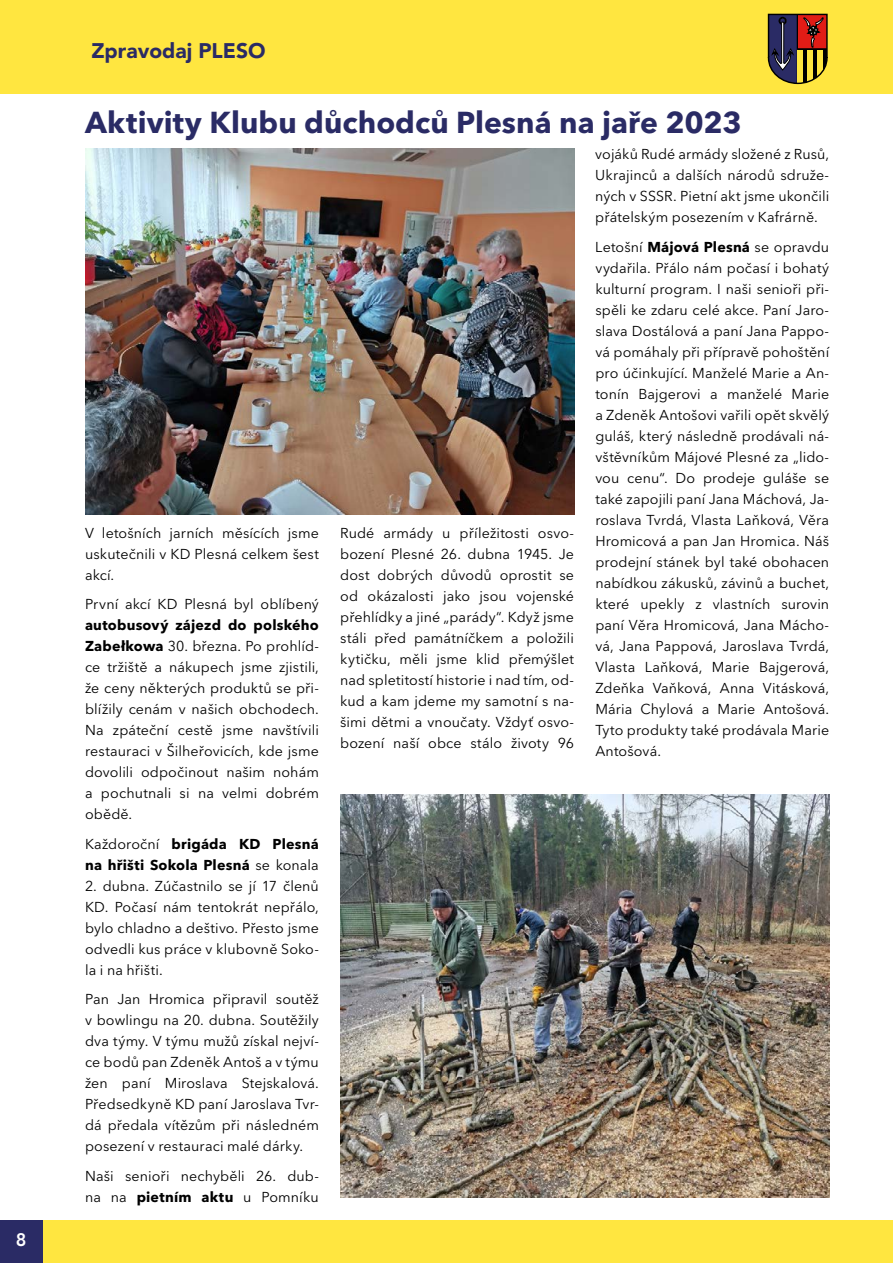
<style>
.page{position:relative;width:893px;height:1263px;background:#fff}
.page>*{position:absolute;margin:0;border:0;box-sizing:border-box;transform-origin:0 0}
.t1{font:700 30px "Avenir Next LT Pro";color:#2a2b65}
.t2{font:900 21px "Avenir LT Std";color:#2a2b65}
.t3{font:800 18px "Avenir LT Std";color:#fff}
.t4{font:14.25px/21px "Avenir Next LT Pro";letter-spacing:.01em;color:#000;text-align:justify}
.t5{font:700 14.25px/21px "Avenir Next LT Pro";letter-spacing:.015em;color:#000}
.s1{font-weight:700}
.s2{font-weight:400}
</style>
<div class="page">
<div style="left:0;top:0;width:893px;height:94px;background:#ffe640"></div>
<div style="left:0;top:1220px;width:893px;height:43px;background:#ffe640"></div>
<svg style="left:767px;top:13px;width:61px;height:72px"></svg>
<div style="left:0;top:1220px;width:43px;height:43px;background:#2a2b65"></div>
<img style="left:85px;top:148px;width:489px;height:366px">
<img style="left:340px;top:794px;width:489px;height:403px">
<p class="t3" style="left:16px;top:1229px;width:12px">8</p>
<h2 class="t2" style="left:91px;top:37px;width:176px">Zpravodaj PLESO</h2>
<h1 class="t1" style="left:85px;top:104px;width:658px">Aktivity Klubu důchodců Plesná na jaře 2023</h1>
<p class="t4" style="left:85px;top:522px;width:235px">V letošních jarních měsících jsme uskutečnili v KD Plesná celkem šest akcí.</p>
<p class="t4" style="left:85px;top:594px;width:235px">První akcí KD Plesná byl oblíbený</p>
<p class="t4" style="left:85px;top:615px;width:235px"><span class="s1">autobusový zájezd do polského Zabełkowa</span> 30. března. Po prohlíd&shy;ce tržiště a nákupech jsme zjistili, že ceny některých produktů se při&shy;blížily cenám v našich obchodech.<br>Na zpáteční cestě jsme navštívili restauraci v Šilheřovicích, kde jsme dovolili odpočinout našim nohám a pochutnali si na velmi dobrém obědě.</p>
<p class="t5" style="left:85px;top:833px;width:235px"><span class="s2">Každoroční</span> brigáda KD Plesná na hřišti Sokola Plesná <span class="s2">se konala</span></p>
<p class="t4" style="left:85px;top:875px;width:235px">2. dubna. Zúčastnilo se jí 17 členů KD. Počasí nám tentokrát nepřálo, bylo chladno a deštivo. Přesto jsme odvedli kus práce v klubovně Soko&shy;la i na hřišti.</p>
<p class="t4" style="left:85px;top:989px;width:235px">Pan Jan Hromica připravil soutěž v bowlingu na 20. dubna. Soutěžily dva týmy. V týmu mužů získal nejví&shy;ce bodů pan Zdeněk Antoš a v týmu žen paní Miroslava Stejskalová.<br>Předsedkyně KD paní Jaroslava Tvr&shy;dá předala vítězům při následném posezení v restauraci malé dárky.</p>
<p class="t4" style="left:85px;top:1165px;width:235px">Naši senioři nechyběli 26. dub&shy;na na <span class="s1">pietním aktu</span> u Pomníku</p>
<p class="t4" style="left:340px;top:523px;width:235px">Rudé armády u příležitosti osvo&shy;bození Plesné 26. dubna 1945. Je dost dobrých důvodů oprostit se od okázalosti jako jsou vojenské přehlídky a jiné „parády“. Když jsme stáli před památníčkem a položili kytičku, měli jsme klid přemýšlet nad spletitostí historie i nad tím, od&shy;kud a kam jdeme my samotní s na&shy;šimi dětmi a vnoučaty. Vždyť osvo&shy;bození naší obce stálo životy 96</p>
<p class="t4" style="left:595px;top:143px;width:235px">vojáků Rudé armády složené z Rusů, Ukrajinců a dalších národů sdruže&shy;ných v SSSR. Pietní akt jsme ukončili přátelským posezením v Kafrárně.</p>
<p class="t4" style="left:595px;top:236px;width:235px">Letošní <span class="s1">Májová Plesná</span> se opravdu vydařila. Přálo nám počasí i bohatý kulturní program. I naši senioři při&shy;spěli ke zdaru celé akce. Paní Jaro&shy;slava Dostálová a paní Jana Pappo&shy;vá pomáhaly při přípravě pohoštění pro účinkující. Manželé Marie a An&shy;tonín Bajgerovi a manželé Marie a Zdeněk Antošovi vařili opět skvělý guláš, který následně prodávali ná&shy;vštěvníkům Májové Plesné za „lido&shy;vou cenu“. Do prodeje guláše se také zapojili paní Jana Máchová, Ja&shy;roslava Tvrdá, Vlasta Laňková, Věra Hromicová a pan Jan Hromica. Náš prodejní stánek byl také obohacen nabídkou zákusků, závinů a buchet, které upekly z vlastních surovin paní Věra Hromicová, Jana Mácho&shy;vá, Jana Pappová, Jaroslava Tvrdá, Vlasta Laňková, Marie Bajgerová, Zdeňka Vaňková, Anna Vitásková, Mária Chylová a Marie Antošová.<br>Tyto produkty také prodávala Marie Antošová.</p>
</div>
